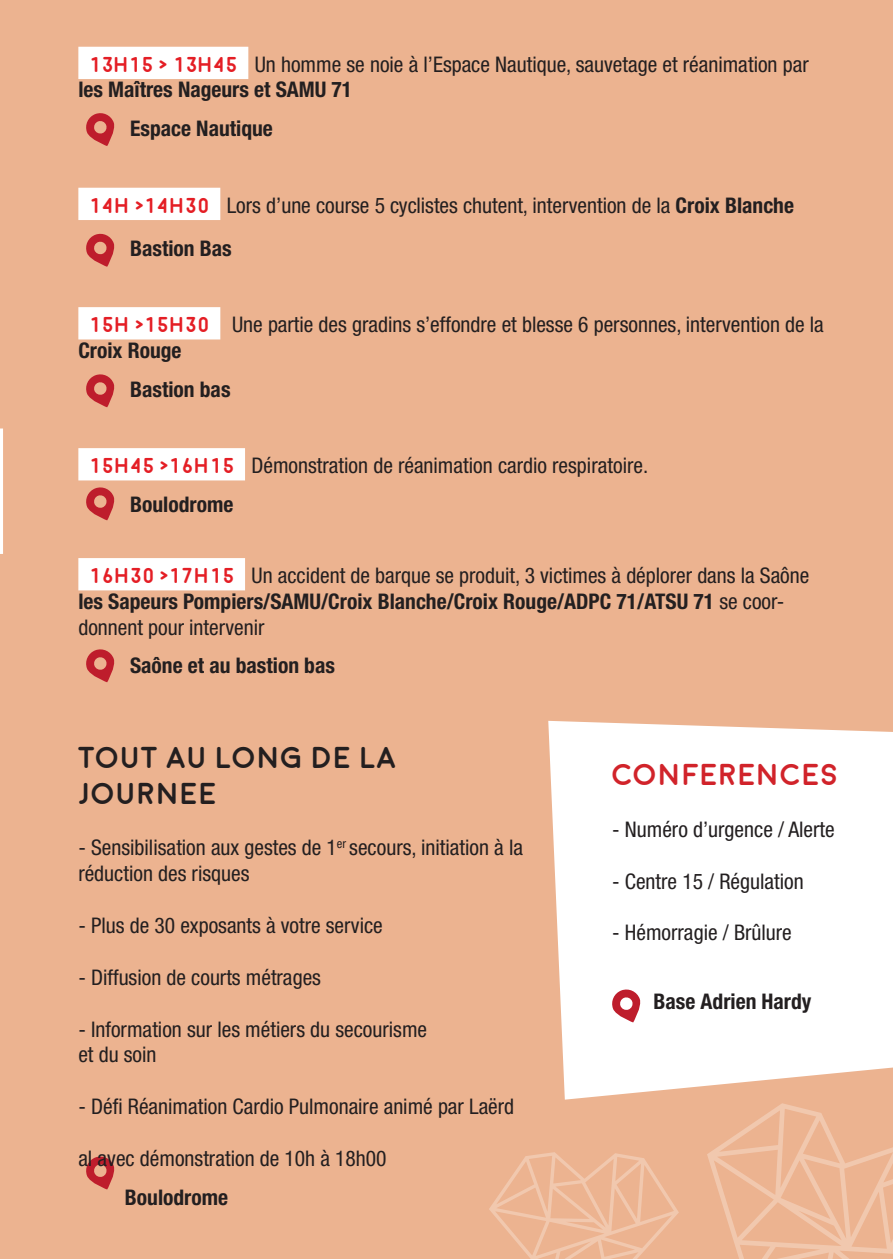
<style>
.page{position:relative;width:893px;height:1259px;background:#ecb390}
.page>*{position:absolute;margin:0;border:0;box-sizing:border-box;transform-origin:0 0}
.t1{font:700 30.3px/36.3px "Moon";color:#231f20}
.t2{font:700 30.3px "Moon";color:#d1232a}
.t3{font:condensed 21.6px/25.8px "Helvetica Neue";color:#231f20}
.t4{font:700 condensed 21.6px "Helvetica Neue";color:#231f20}
.s1{font-family:"Moon";font-weight:700;font-stretch:normal;color:#e41e25}
.s2{font-weight:700}
</style>
<div class="page">
<svg style="left:707px;top:1103px;width:186px;height:156px"></svg>
<svg style="left:489px;top:1152px;width:190px;height:107px"></svg>
<div style="left:78px;top:47px;width:170px;height:32px;background:#fff"></div>
<div style="left:78px;top:188px;width:142px;height:32px;background:#fff"></div>
<div style="left:78px;top:307px;width:142px;height:32px;background:#fff"></div>
<div style="left:78px;top:448px;width:167px;height:32px;background:#fff"></div>
<div style="left:78px;top:558px;width:167px;height:32px;background:#fff"></div>
<svg style="left:86px;top:649px;width:29px;height:33px"></svg>
<svg style="left:86px;top:1156px;width:29px;height:33px"></svg>
<svg style="left:86px;top:487px;width:29px;height:33px"></svg>
<svg style="left:86px;top:374px;width:29px;height:33px"></svg>
<svg style="left:86px;top:233px;width:29px;height:34px"></svg>
<svg style="left:86px;top:113px;width:29px;height:33px"></svg>
<svg style="left:548px;top:721px;width:345px;height:378px;background:#fdf9f6"></svg>
<svg style="left:610px;top:987px;width:32px;height:35px"></svg>
<hr style="left:0;top:428px;width:3px;height:126px;background:#fff">
<p class="t3" style="left:78px;top:51px;width:732px;text-indent:11px"><span class="s1">13H15 &gt; 13H45</span> Un homme se noie à l’Espace Nautique, sauvetage et réanimation par <span class="s2">les Maîtres Nageurs et SAMU 71</span></p>
<p class="t4" style="left:130px;top:115px;width:144px">Espace Nautique</p>
<p class="t3" style="left:130px;top:183px;width:665px;line-height:43.2px;text-indent:-41px"><span class="s1">14H &gt;14H30</span> Lors d’une course 5 cyclistes chutent, intervention de la <span class="s2">Croix Blanche<br>Bastion Bas</span></p>
<p class="t3" style="left:78px;top:311px;width:747px;text-indent:11px"><span class="s1">15H &gt;15H30</span> Une partie des gradins s’effondre et blesse 6 personnes, intervention de la<br><span class="s2">Croix Rouge</span></p>
<p class="t4" style="left:130px;top:376px;width:102px">Bastion bas</p>
<p class="t3" style="left:130px;top:446px;width:520px;line-height:38.7px;text-indent:-41px"><span class="s1">15H45 &gt;16H15</span> Démonstration de réanimation cardio respiratoire.<br><span class="s2">Boulodrome</span></p>
<p class="t3" style="left:78px;top:562px;width:732px;text-indent:11px"><span class="s1">16H30 &gt;17H15</span> Un accident de barque se produit, 3 victimes à déplorer dans la Saône <span class="s2">les Sapeurs Pompiers/SAMU/Croix Blanche/Croix Rouge/ADPC 71/ATSU 71</span> se coor&shy;donnent pour intervenir</p>
<p class="t4" style="left:130px;top:652px;width:206px">Saône et au bastion bas</p>
<h1 class="t1" style="left:78px;top:740px;width:320px">TOUT AU LONG DE LA<br>JOURNEE</h1>
<p class="t3" style="left:78px;top:835px;width:446px">- Sensibilisation aux gestes de 1<sup>er</sup> secours, initiation à la réduction des risques</p>
<p class="t3" style="left:78px;top:912px;width:306px">- Plus de 30 exposants à votre service</p>
<p class="t3" style="left:78px;top:964px;width:244px">- Diffusion de courts métrages</p>
<p class="t3" style="left:78px;top:1016px;width:350px">- Information sur les métiers du secourisme et du soin</p>
<p class="t3" style="left:78px;top:1093px;width:437px">- Défi Réanimation Cardio Pulmonaire animé par Laërd</p>
<p class="t3" style="left:78px;top:1145px;width:310px">al avec démonstration de 10h à 18h00</p>
<p class="t4" style="left:125px;top:1184px;width:105px">Boulodrome</p>
<h1 class="t2" style="left:612px;top:760px;width:228px">CONFERENCES</h1>
<p class="t3" style="left:612px;top:816px;width:224px">- Numéro d’urgence / Alerte</p>
<p class="t3" style="left:612px;top:868px;width:193px">- Centre 15 / Régulation</p>
<p class="t3" style="left:612px;top:919px;width:181px">- Hémorragie / Brûlure</p>
<p class="t4" style="left:653px;top:988px;width:159px">Base Adrien Hardy</p>
</div>
